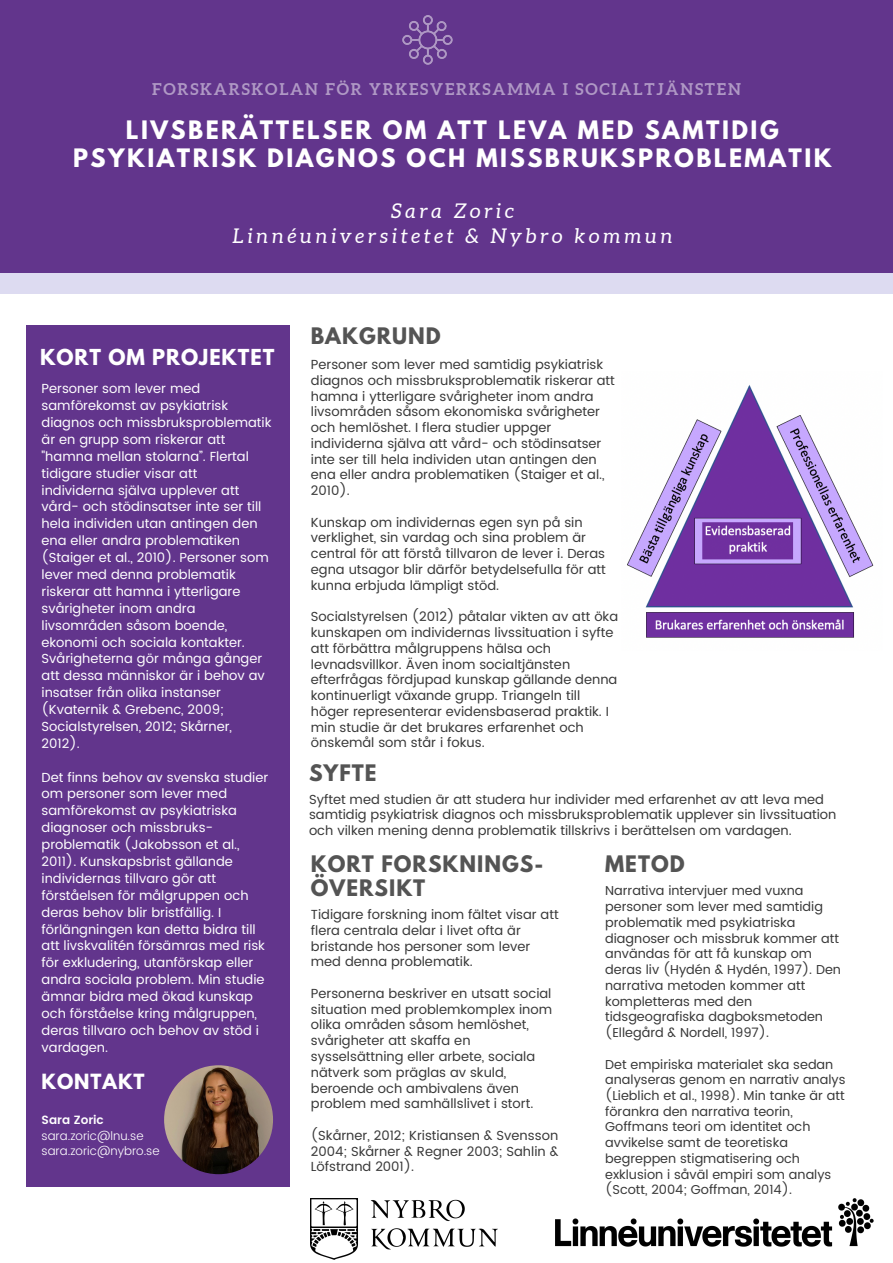
<style>
.page{position:relative;width:893px;height:1263px;background:#fff}
.page>*{position:absolute;margin:0;border:0;box-sizing:border-box;transform-origin:0 0}
.t1{font:700 22.5px/27.6px "League Spartan";letter-spacing:.11em;color:#fff;text-align:center}
.t2{font:italic 20.25px "Aleo";letter-spacing:.19em;color:#fff}
.t3{font:700 20.17px "League Spartan";letter-spacing:.05em;color:#545454}
.t4{font:700 19.5px "League Spartan";letter-spacing:.05em;color:#fff}
.t5{font:700 18.52px "League Spartan";letter-spacing:.05em;color:#fff}
.t6{font:700 16.12px "Aleo";letter-spacing:.11em;color:#fff}
.t7{font:13.12px/15.8px "Poppins";color:#383838}
.t8{font:13.12px/16.9px "Poppins";color:#fff}
.t9{font:12.9px/15.8px "Poppins";color:#383838}
.t10{font:300 11.93px "Poppins";color:#fff}
.t11{font:600 11.93px "Poppins";color:#fff}
</style>
<div class="page">
<div style="left:0;top:0;width:893px;height:273px;background:#62358c"></div>
<div style="left:0;top:273px;width:893px;height:20px;background:#dddbf1"></div>
<div style="left:26px;top:325px;width:263px;height:861px;background:#62358c"></div>
<img style="left:164px;top:1065px;width:109px;height:109px;border-radius:50%">
<img style="left:402px;top:15px;width:50px;height:50px">
<img style="left:627px;top:385px;width:247px;height:253px">
<img style="left:311px;top:1198px;width:186px;height:61px">
<img style="left:556px;top:1198px;width:317px;height:48px">
<p class="t6" style="left:152px;top:80px;width:590px">FORSKARSKOLAN FÖR YRKESVERKSAMMA I SOCIALTJÄNSTEN</p>
<p class="t1" style="left:73px;top:119px;width:760px">LIVSBERÄTTELSER OM ATT LEVA MED SAMTIDIG<br>PSYKIATRISK DIAGNOS OCH MISSBRUKSPROBLEMATIK</p>
<p class="t2" style="left:391px;top:200px;width:124px">Sara Zoric</p>
<p class="t2" style="left:233px;top:224px;width:441px">Linnéuniversitetet &amp; Nybro kommun</p>
<p class="t4" style="left:40px;top:347px;width:236px">KORT OM PROJEKTET</p>
<p class="t8" style="left:42px;top:380px;width:231px">Personer som lever med samförekomst av psykiatrisk diagnos och missbruksproblematik är en grupp som riskerar att "hamna mellan stolarna”. Flertal tidigare studier visar att individerna själva upplever att vård- och stödinsatser inte ser till hela individen utan antingen den ena eller andra problematiken (Staiger et al., 2010). Personer som lever med denna problematik riskerar att hamna i ytterligare svårigheter inom andra livsområden såsom boende, ekonomi och sociala kontakter.<br>Svårigheterna gör många gånger att dessa människor är i behov av insatser från olika instanser (Kvaternik &amp; Grebenc, 2009;<br>Socialstyrelsen, 2012; Skårner,<br>2012).</p>
<p class="t8" style="left:42px;top:769px;width:228px">Det finns behov av svenska studier om personer som lever med samförekomst av psykiatriska diagnoser och missbruks&shy;problematik (Jakobsson et al.,<br>2011). Kunskapsbrist gällande individernas tillvaro gör att förståelsen för målgruppen och deras behov blir bristfällig. I förlängningen kan detta bidra till att livskvalitén försämras med risk för exkludering, utanförskap eller andra sociala problem. Min studie ämnar bidra med ökad kunskap och förståelse kring målgruppen, deras tillvaro och behov av stöd i vardagen.</p>
<p class="t5" style="left:42px;top:1072px;width:105px">KONTAKT</p>
<p class="t11" style="left:42px;top:1113px;width:64px">Sara Zoric</p>
<p class="t10" style="left:42px;top:1129px;width:104px">sara.zoric@lnu.se</p>
<p class="t10" style="left:42px;top:1144px;width:120px">sara.zoric@nybro.se</p>
<p class="t3" style="left:311px;top:326px;width:131px">BAKGRUND</p>
<p class="t7" style="left:311px;top:357px;width:305px">Personer som lever med samtidig psykiatrisk diagnos och missbruksproblematik riskerar att hamna i ytterligare svårigheter inom andra livsområden såsom ekonomiska svårigheter och hemlöshet. I flera studier uppger individerna själva att vård- och stödinsatser inte ser till hela individen utan antingen den ena eller andra problematiken (Staiger et al., 2010).</p>
<p class="t7" style="left:311px;top:514px;width:296px">Kunskap om individernas egen syn på sin verklighet, sin vardag och sina problem är central för att förstå tillvaron de lever i. Deras egna utsagor blir därför betydelsefulla för att kunna erbjuda lämpligt stöd.</p>
<p class="t7" style="left:311px;top:609px;width:309px">Socialstyrelsen (2012) påtalar vikten av att öka kunskapen om individernas livssituation i syfte att förbättra målgruppens hälsa och levnadsvillkor. Även inom socialtjänsten efterfrågas fördjupad kunskap gällande denna kontinuerligt växande grupp. Triangeln till höger representerar evidensbaserad praktik. I min studie är det brukares erfarenhet och önskemål som står i fokus.</p>
<p class="t3" style="left:309px;top:763px;width:69px">SYFTE</p>
<p class="t7" style="left:309px;top:791px;width:529px">Syftet med studien är att studera hur individer med erfarenhet av att leva med samtidig psykiatrisk diagnos och missbruksproblematik upplever sin livssituation och vilken mening denna problematik tillskrivs i berättelsen om vardagen.</p>
<p class="t3" style="left:311px;top:853px;width:234px">KORT FORSKNINGS-</p>
<p class="t3" style="left:605px;top:853px;width:81px">METOD</p>
<p class="t3" style="left:311px;top:878px;width:116px">ÖVERSIKT</p>
<p class="t9" style="left:605px;top:883px;width:237px">Narrativa intervjuer med vuxna personer som lever med samtidig problematik med psykiatriska diagnoser och missbruk kommer att användas för att få kunskap om deras liv (Hydén &amp; Hydén, 1997). Den narrativa metoden kommer att kompletteras med den tidsgeografiska dagboksmetoden (Ellegård &amp; Nordell, 1997).</p>
<p class="t9" style="left:605px;top:1056px;width:242px">Det empiriska materialet ska sedan analyseras genom en narrativ analys (Lieblich et al., 1998). Min tanke är att förankra den narrativa teorin, Goffmans teori om identitet och avvikelse samt de teoretiska begreppen stigmatisering och exklusion i såväl empiri som analys</p>
<p class="t9" style="left:605px;top:1182px;width:188px">(Scott, 2004; Goffman, 2014).</p>
<p class="t7" style="left:311px;top:907px;width:249px">Tidigare forskning inom fältet visar att flera centrala delar i livet ofta är bristande hos personer som lever med denna problematik.</p>
<p class="t7" style="left:311px;top:985px;width:243px">Personerna beskriver en utsatt social situation med problemkomplex inom olika områden såsom hemlöshet, svårigheter att skaffa en sysselsättning eller arbete, sociala nätverk som präglas av skuld, beroende och ambivalens även problem med samhällslivet i stort.</p>
<p class="t7" style="left:311px;top:1127px;width:249px;text-align:justify">(Skårner, 2012; Kristiansen &amp; Svensson 2004; Skårner &amp; Regner 2003; Sahlin &amp; Löfstrand 2001).</p>
</div>
